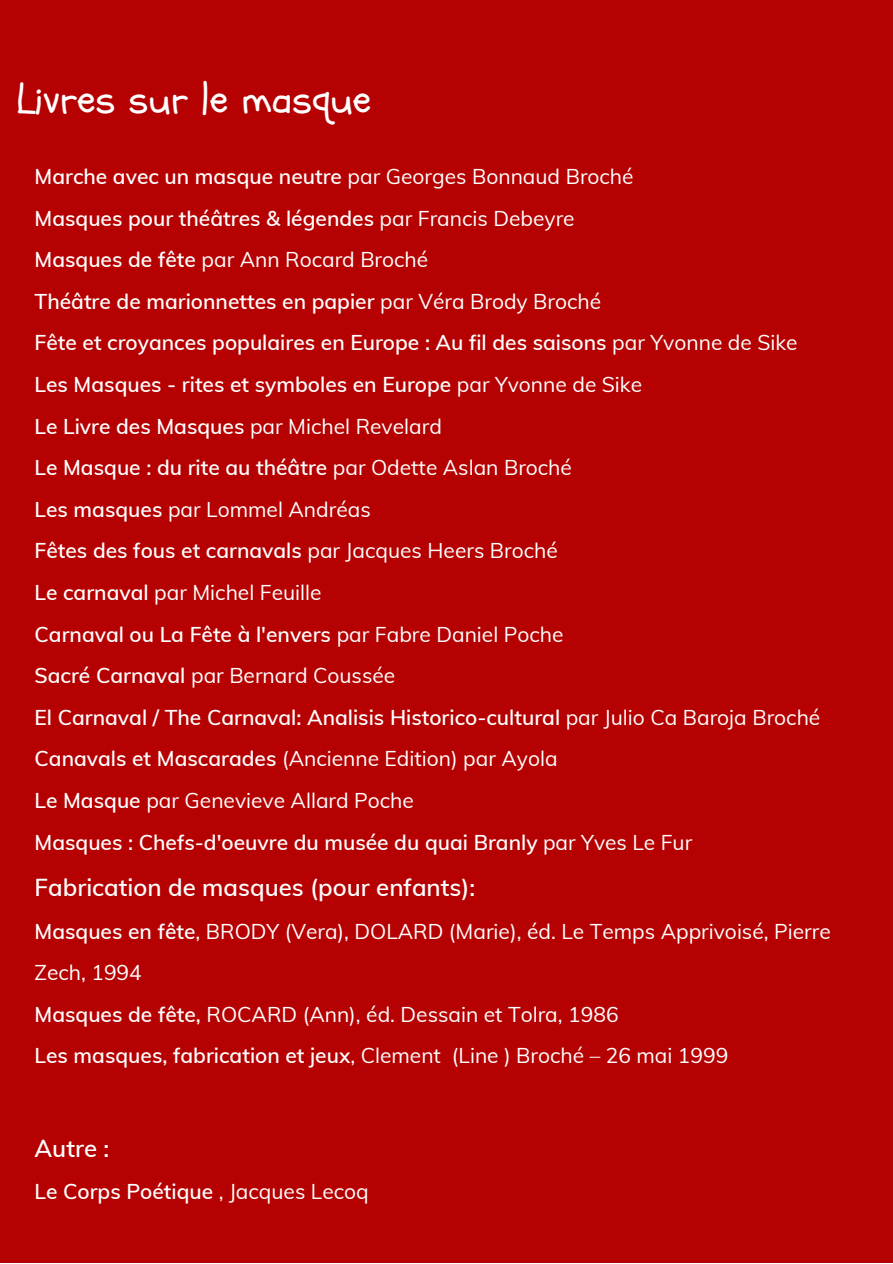
<style>
.page{position:relative;width:893px;height:1264px;background:#fff}
.page>*{position:absolute;margin:0;border:0;box-sizing:border-box;transform-origin:0 0}
.t1{font:42px "Schoolbell";color:#fff}
.t2{font:600 24px "Muli";color:#fff}
.t3{font:600 21px/41.5px "Muli";color:#fff}
.t4{font:21px/41.5px "Muli";color:#fff}
.s1{font-weight:400}
.s2{font-weight:600}
</style>
<div class="page">
<div style="left:0;top:0;width:892px;height:1262px;background:#b60102"></div>
<h1 class="t1" style="left:16px;top:71px;width:357px">Livres sur le masque</h1>
<p class="t3" style="left:35px;top:155px;width:787px">Marche avec un masque neutre <span class="s1">par Georges Bonnaud Broché<br></span>Masques pour théâtres &amp; légendes <span class="s1">par Francis Debeyre<br></span>Masques de fête <span class="s1">par Ann Rocard Broché<br></span>Théâtre de marionnettes en papier <span class="s1">par Véra Brody Broché<br></span>Fête et croyances populaires en Europe : Au fil des saisons <span class="s1">par Yvonne de Sike </span>Les Masques - rites et symboles en Europe <span class="s1">par Yvonne de Sike<br></span>Le Livre des Masques <span class="s1">par Michel Revelard<br></span>Le Masque : du rite au théâtre <span class="s1">par Odette Aslan Broché<br></span>Les masques <span class="s1">par Lommel Andréas<br></span>Fêtes des fous et carnavals <span class="s1">par Jacques Heers Broché<br></span>Le carnaval <span class="s1">par Michel Feuille<br></span>Carnaval ou La Fête à l'envers <span class="s1">par Fabre Daniel Poche<br></span>Sacré Carnaval <span class="s1">par Bernard Coussée<br></span>El Carnaval / The Carnaval: Analisis Historico-cultural <span class="s1">par Julio Ca Baroja Broché </span>Canavals et Mascarades <span class="s1">(Ancienne Edition) par Ayola<br></span>Le Masque <span class="s1">par Genevieve Allard Poche<br></span>Masques : Chefs-d'oeuvre du musée du quai Branly <span class="s1">par Yves Le Fur</span></p>
<p class="t2" style="left:35px;top:871px;width:442px">Fabrication de masques (pour enfants):</p>
<p class="t4" style="left:35px;top:909px;width:797px"><span class="s2">Masques en fête</span>, BRODY (Vera), DOLARD (Marie), éd. Le Temps Apprivoisé, Pierre Zech, 1994<br><span class="s2">Masques de fête,</span> ROCARD (Ann), éd. Dessain et Tolra, 1986<br><span class="s2">Les masques, fabrication et jeux</span>, Clement (Line ) Broché – 26 mai 1999</p>
<p class="t2" style="left:35px;top:1132px;width:76px">Autre :</p>
<p class="t3" style="left:35px;top:1170px;width:336px">Le Corps Poétique <span class="s1">, Jacques Lecoq</span></p>
</div>
